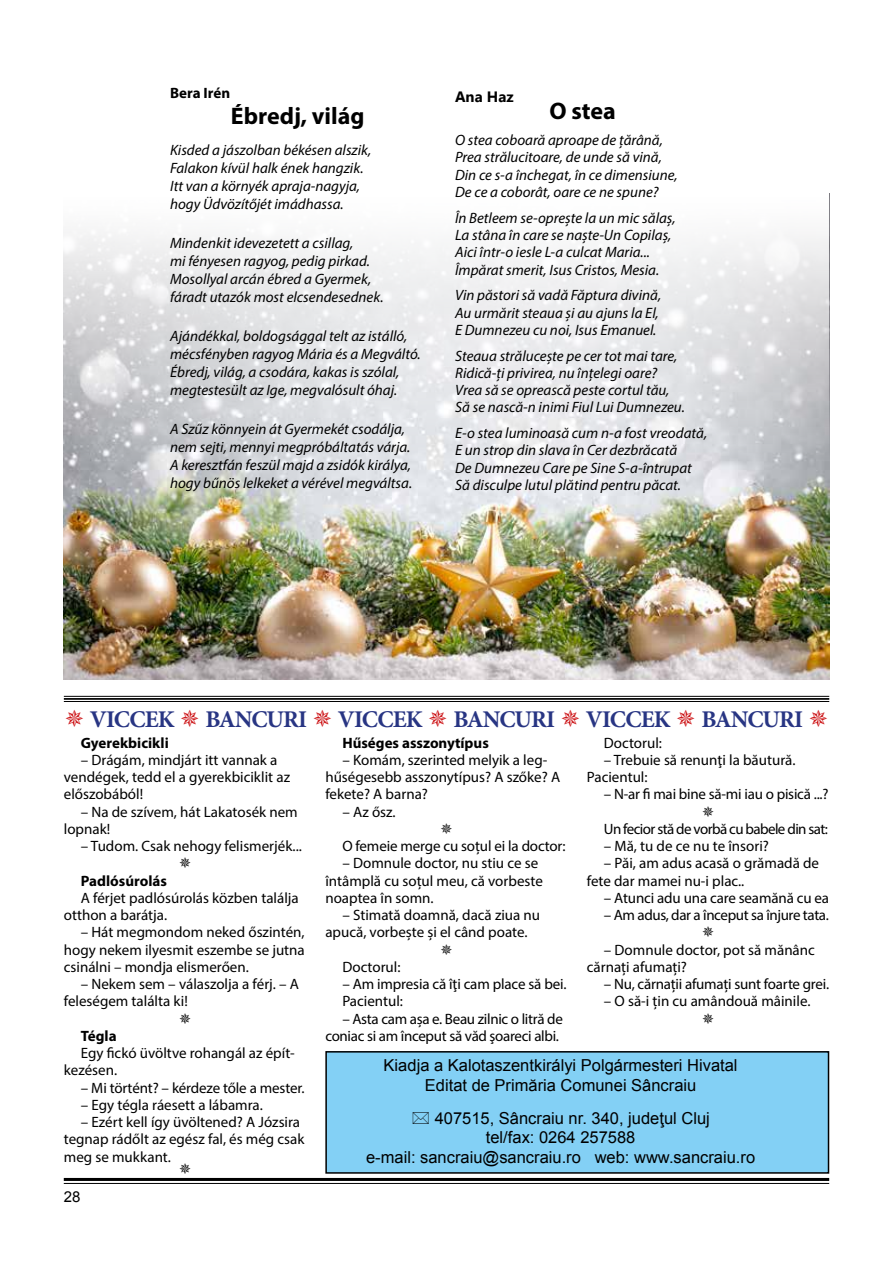
<style>
.page{position:relative;width:893px;height:1263px;background:#fff}
.page>*{position:absolute;margin:0;border:0;box-sizing:border-box;transform-origin:0 0}
.t1{font:700 24px "Minion Pro";letter-spacing:-.04em;color:#283583}
.t2{font:700 24px "Myriad Pro";color:#000}
.t3{font:16.5px/19.8px "Arial";color:#000;text-align:center}
.t4{font:italic 15px/17.2px "Myriad Pro";color:#000}
.t5{font:15px/17.2px "Myriad Pro";color:#000}
.t6{font:15px/17.2px "Myriad Pro";letter-spacing:-.02em;color:#000;text-align:right}
.t7{font:700 15px "Myriad Pro";color:#000}
.t8{font:15px "Myriad Pro";letter-spacing:-.04em;color:#000}
.t9{font:15px "Myriad Pro";letter-spacing:-.025em;color:#000}
.t10{font:700 15px "Segoe UI";color:#000}
.t11{font:15px "Arial";color:#000}
</style>
<div class="page">
<hr style="left:64px;top:1178px;width:765px;height:3px;background:#000">
<hr style="left:64px;top:1183px;width:765px;height:1px;background:#000">
<img style="left:64px;top:461px;width:765px;height:219px">
<div style="left:326px;top:1052px;width:502px;height:121px;background:#83d0f5"></div>
<div style="left:325px;top:1051px;width:504px;height:123px;border:2px solid #000"></div>
<hr style="left:64px;top:696px;width:765px;height:1px;background:#000">
<hr style="left:64px;top:698px;width:765px;height:2px;background:#000">
<hr style="left:64px;top:701px;width:765px;height:1px;background:#000">
<svg style="left:64px;top:231px;width:765px;height:230px;fill:#e7e8ea"></svg>
<p class="t7" style="left:170px;top:83px;width:62px">Bera Irén</p>
<h1 class="t2" style="left:231px;top:100px;width:135px">Ébredj, világ</h1>
<p class="t4" style="left:170px;top:140px;width:203px;line-height:18px">Kisded a jászolban békésen alszik,<br>Falakon kívül halk ének hangzik.<br>Itt van a környék apraja-nagyja, hogy Üdvözítőjét imádhassa.</p>
<p class="t4" style="left:170px;top:234px;width:215px;line-height:18px">Mindenkit idevezetett a csillag,<br>mi fényesen ragyog, pedig pirkad.<br>Mosollyal arcán ébred a Gyermek, fáradt utazók most elcsendesednek.</p>
<p class="t4" style="left:170px;top:327px;width:252px;line-height:18px">Ajándékkal, boldogsággal telt az istálló, mécsfényben ragyog Mária és a Megváltó.<br>Ébredj, világ, a csodára, kakas is szólal, megtestesült az Ige, megvalósult óhaj.</p>
<p class="t4" style="left:170px;top:420px;width:244px;line-height:18px">A Szűz könnyein át Gyermekét csodálja, nem sejti, mennyi megpróbáltatás várja.<br>A keresztfán feszül majd a zsidók királya, hogy bűnös lelkeket a vérével megváltsa.</p>
<p class="t10" style="left:455px;top:86px;width:60px">Ana Haz</p>
<h1 class="t2" style="left:549px;top:96px;width:68px">O stea</h1>
<p class="t4" style="left:455px;top:131px;width:224px">O stea coboară aproape de țărână, Prea strălucitoare, de unde să vină, Din ce s-a închegat, în ce dimensiune, De ce a coborât, oare ce ne spune?</p>
<p class="t4" style="left:455px;top:209px;width:222px">În Betleem se-oprește la un mic sălaș, La stâna în care se naște-Un Copilaș, Aici într-o iesle L-a culcat Maria...<br>Împărat smerit, Isus Cristos, Mesia.</p>
<p class="t4" style="left:455px;top:286px;width:208px">Vin păstori să vadă Făptura divină,<br>Au urmărit steaua și au ajuns la El,<br>E Dumnezeu cu noi, Isus Emanuel.</p>
<p class="t4" style="left:455px;top:347px;width:231px">Steaua strălucește pe cer tot mai tare, Ridică-ți privirea, nu înțelegi oare?<br>Vrea să se oprească peste cortul tău, Să se nască-n inimi Fiul Lui Dumnezeu.</p>
<p class="t4" style="left:455px;top:424px;width:254px">E-o stea luminoasă cum n-a fost vreodată, E un strop din slava în Cer dezbrăcată<br>De Dumnezeu Care pe Sine S-a-întrupat Să disculpe lutul plătind pentru păcat.</p>
<h1 class="t1" style="left:90px;top:703px;width:86px">VICCEK</h1>
<h1 class="t1" style="left:205px;top:703px;width:103px">BANCURI</h1>
<h1 class="t1" style="left:338px;top:703px;width:86px">VICCEK</h1>
<h1 class="t1" style="left:453px;top:703px;width:103px">BANCURI</h1>
<h1 class="t1" style="left:586px;top:703px;width:86px">VICCEK</h1>
<h1 class="t1" style="left:701px;top:703px;width:103px">BANCURI</h1>
<p class="t7" style="left:81px;top:733px;width:89px">Gyerekbicikli</p>
<p class="t5" style="left:64px;top:751px;width:228px;text-indent:17px">– Drágám, mindjárt itt vannak a vendégek, tedd el a gyerekbiciklit az előszobából!</p>
<p class="t5" style="left:64px;top:803px;width:235px;text-indent:17px">– Na de szívem, hát Lakatosék nem lopnak!</p>
<p class="t5" style="left:81px;top:837px;width:223px">– Tudom. Csak nehogy felismerjék...</p>
<p class="t7" style="left:81px;top:871px;width:88px">Padlósúrolás</p>
<p class="t5" style="left:64px;top:889px;width:236px;text-indent:17px">A férjet padlósúrolás közben találja otthon a barátja.</p>
<p class="t5" style="left:64px;top:923px;width:242px;text-align:justify;text-indent:17px">– Hát megmondom neked őszintén, hogy nekem ilyesmit eszembe se jutna csinálni – mondja elismerően.</p>
<p class="t5" style="left:64px;top:975px;width:237px;text-indent:17px">– Nekem sem – válaszolja a férj. – A feleségem találta ki!</p>
<p class="t7" style="left:81px;top:1026px;width:37px">Tégla</p>
<p class="t5" style="left:64px;top:1044px;width:233px;text-indent:17px">Egy fickó üvöltve rohangál az épít&shy;kezésen.</p>
<p class="t5" style="left:81px;top:1079px;width:225px">– Mi történt? – kérdeze tőle a mester.</p>
<p class="t5" style="left:81px;top:1096px;width:184px">– Egy tégla ráesett a lábamra.</p>
<p class="t5" style="left:64px;top:1113px;width:242px;text-indent:17px">– Ezért kell így üvöltened? A Józsira tegnap rádőlt az egész fal, és még csak meg se mukkant.</p>
<p class="t5" style="left:604px;top:734px;width:60px">Doctorul:</p>
<p class="t5" style="left:587px;top:751px;width:210px;text-indent:17px">– Trebuie să renunţi la băutură.<br>Pacientul:</p>
<p class="t5" style="left:604px;top:785px;width:226px">– N-ar fi mai bine să-mi iau o pisică ...?</p>
<p class="t8" style="left:604px;top:820px;width:226px">Un fecior stă de vorbă cu babele din sat:</p>
<p class="t5" style="left:604px;top:837px;width:167px">– Mă, tu de ce nu te însori?</p>
<p class="t5" style="left:587px;top:854px;width:234px;text-indent:17px">– Păi, am adus acasă o grămadă de fete dar mamei nu-i plac..</p>
<p class="t5" style="left:604px;top:889px;width:227px">– Atunci adu una care seamănă cu ea</p>
<p class="t9" style="left:604px;top:906px;width:226px">– Am adus, dar a început sa înjure tata.</p>
<p class="t5" style="left:587px;top:941px;width:230px;text-indent:17px">– Domnule doctor, pot să mănânc cărnați afumați?</p>
<p class="t5" style="left:604px;top:975px;width:227px">– Nu, cărnații afumați sunt foarte grei.</p>
<p class="t5" style="left:604px;top:992px;width:208px">– O să-i țin cu amândouă mâinile.</p>
<p class="t7" style="left:342px;top:733px;width:148px">Hűséges asszonytípus</p>
<p class="t5" style="left:325px;top:751px;width:236px;text-indent:17px">– Komám, szerinted melyik a leg&shy;hűségesebb asszonytípus? A szőke? A fekete? A barna?</p>
<p class="t5" style="left:342px;top:803px;width:55px">– Az ősz.</p>
<p class="t5" style="left:342px;top:837px;width:225px">O femeie merge cu soțul ei la doctor:</p>
<p class="t5" style="left:325px;top:854px;width:219px;text-indent:17px">– Domnule doctor, nu stiu ce se întâmplă cu soțul meu, că vorbeste noaptea în somn.</p>
<p class="t5" style="left:325px;top:906px;width:216px;text-indent:17px">– Stimată doamnă, dacă ziua nu apucă, vorbește și el când poate.</p>
<p class="t5" style="left:342px;top:958px;width:60px">Doctorul:</p>
<p class="t5" style="left:342px;top:975px;width:226px">– Am impresia că îţi cam place să bei.<br>Pacientul:</p>
<p class="t6" style="left:325px;top:1010px;width:239px">– Asta cam așa e. Beau zilnic o litră de coniac si am început să văd şoareci albi.</p>
<p class="t3" style="left:384px;top:1055px;width:355px">Kiadja a Kalotaszentkirályi Polgármesteri Hivatal<br>Editat de Primăria Comunei Sâncraiu</p>
<p class="t3" style="left:435px;top:1108px;width:277px">407515, Sâncraiu nr. 340, judeţul Cluj</p>
<p class="t3" style="left:486px;top:1128px;width:151px">tel/fax: 0264 257588</p>
<p class="t3" style="left:366px;top:1147px;width:391px">e-mail: sancraiu@sancraiu.ro web: www.sancraiu.ro</p>
<p class="t11" style="left:64px;top:1186px;width:18px">28</p>
</div>
